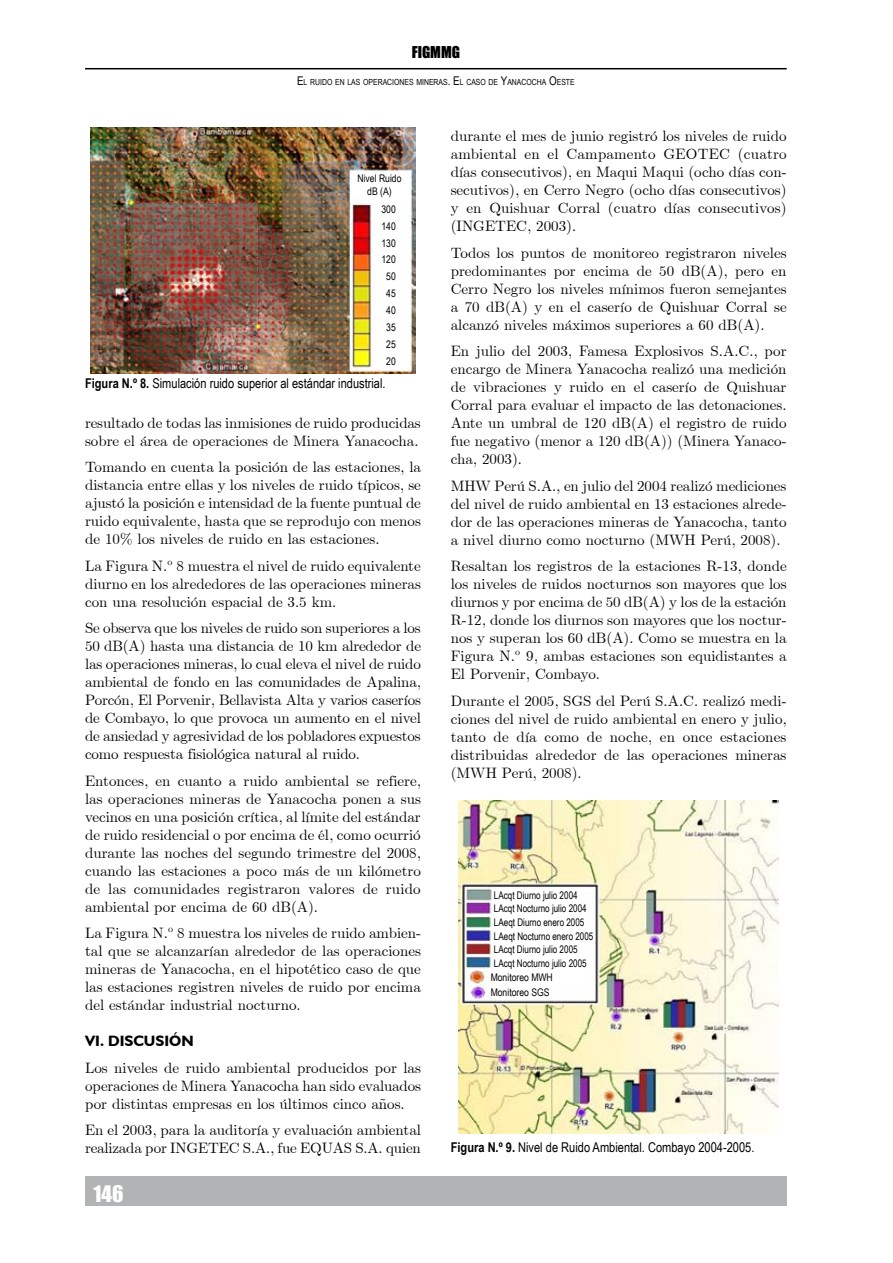
<style>
.page{position:relative;width:893px;height:1263px;background:#fff}
.page>*{position:absolute;margin:0;border:0;box-sizing:border-box;transform-origin:0 0}
.t1{font:21px "Impact";color:#fff}
.t2{font:15px/18px "Euclid";color:#000;text-align:justify}
.t3{font:700 15px "Humanist 521 BT";color:#000}
.t4{font:15px "Impact";color:#000}
.t5{font:13.5px "Arial Narrow";color:#000}
.t6{font:10.5px "Arial Narrow";color:#000;scale:.94 1}
.t7{font:10.5px/16.8px "Arial Narrow";color:#000;text-align:center}
.t8{font:8.4px "Arial Narrow";color:#000}
.s1{font-size:12px}
.s2{font-weight:700}
</style>
<div class="page">
<div style="left:85px;top:1176px;width:702px;height:30px;background:#b1b3b4"></div>
<hr style="left:85px;top:68px;width:702px;height:1px;background:#000">
<img style="left:90px;top:128px;width:325px;height:246px">
<img style="left:459px;top:801px;width:320px;height:332px">
<p class="t4" style="left:412px;top:41px;width:50px">FIGMMG</p>
<p class="t8" style="left:297px;top:76px;width:279px"><span class="s1">E</span>L RUIDO EN LAS OPERACIONES MINERAS<span class="s1">. E</span>L CASO DE <span class="s1">Y</span>ANACOCHA <span class="s1">O</span>ESTE</p>
<p class="t7" style="left:357px;top:172px;width:46px;line-height:12.6px">Nivel Ruido dB (A)</p>
<p class="t7" style="left:381px;top:200px;width:16px">300<br>140<br>130<br>120<br>50<br>45<br>40<br>35<br>25<br>20</p>
<p class="t5" style="left:85px;top:373px;width:302px"><span class="s2">Figura N.º 8.</span> Simulación ruido superior al estándar industrial.</p>
<p class="t2" style="left:85px;top:414px;width:337px">resultado de todas las inmisiones de ruido producidas sobre el área de operaciones de Minera Yanacocha.</p>
<p class="t2" style="left:85px;top:458px;width:337px">Tomando en cuenta la posición de las estaciones, la distancia entre ellas y los niveles de ruido típicos, se ajustó la posición e intensidad de la fuente puntual de ruido equivalente, hasta que se reprodujo con menos de 10% los niveles de ruido en las estaciones.</p>
<p class="t2" style="left:85px;top:557px;width:337px">La Figura N.º 8 muestra el nivel de ruido equivalente diurno en los alrededores de las operaciones mineras con una resolución espacial de 3.5 km.</p>
<p class="t2" style="left:85px;top:619px;width:337px">Se observa que los niveles de ruido son superiores a los 50 dB(A) hasta una distancia de 10 km alrededor de las operaciones mineras, lo cual eleva el nivel de ruido ambiental de fondo en las comunidades de Apalina, Porcón, El Porvenir, Bellavista Alta y varios caseríos de Combayo, lo que provoca un aumento en el nivel de ansiedad y agresividad de los pobladores expuestos como respuesta fisiológica natural al ruido.</p>
<p class="t2" style="left:85px;top:772px;width:337px">Entonces, en cuanto a ruido ambiental se refiere, las operaciones mineras de Yanacocha ponen a sus vecinos en una posición crítica, al límite del estándar de ruido residencial o por encima de él, como ocurrió durante las noches del segundo trimestre del 2008, cuando las estaciones a poco más de un kilómetro de las comunidades registraron valores de ruido ambiental por encima de 60 dB(A).</p>
<p class="t2" style="left:85px;top:924px;width:338px">La Figura N.º 8 muestra los niveles de ruido ambien&shy;tal que se alcanzarían alrededor de las operaciones mineras de Yanacocha, en el hipotético caso de que las estaciones registren niveles de ruido por encima del estándar industrial nocturno.</p>
<p class="t3" style="left:85px;top:1032px;width:110px">VI. DISCUSIÓN</p>
<p class="t2" style="left:85px;top:1059px;width:338px">Los niveles de ruido ambiental producidos por las operaciones de Minera Yanacocha han sido evaluados por distintas empresas en los últimos cinco años.</p>
<p class="t2" style="left:85px;top:1121px;width:337px">En el 2003, para la auditoría y evaluación ambiental realizada por INGETEC S.A., fue EQUAS S.A. quien</p>
<h1 class="t1" style="left:94px;top:1178px;width:31px">146</h1>
<p class="t2" style="left:451px;top:127px;width:337px">durante el mes de junio registró los niveles de ruido ambiental en el Campamento GEOTEC (cuatro días consecutivos), en Maqui Maqui (ocho días con&shy;secutivos), en Cerro Negro (ocho días consecutivos) y en Quishuar Corral (cuatro días consecutivos) (INGETEC, 2003).</p>
<p class="t2" style="left:451px;top:244px;width:337px">Todos los puntos de monitoreo registraron niveles predominantes por encima de 50 dB(A), pero en Cerro Negro los niveles mínimos fueron semejantes a 70 dB(A) y en el caserío de Quishuar Corral se alcanzó niveles máximos superiores a 60 dB(A).</p>
<p class="t2" style="left:451px;top:342px;width:337px">En julio del 2003, Famesa Explosivos S.A.C., por encargo de Minera Yanacocha realizó una medición de vibraciones y ruido en el caserío de Quishuar Corral para evaluar el impacto de las detonaciones.<br>Ante un umbral de 120 dB(A) el registro de ruido fue negativo (menor a 120 dB(A)) (Minera Yanaco&shy;cha, 2003).</p>
<p class="t2" style="left:451px;top:477px;width:337px">MHW Perú S.A., en julio del 2004 realizó mediciones del nivel de ruido ambiental en 13 estaciones alrede&shy;dor de las operaciones mineras de Yanacocha, tanto a nivel diurno como nocturno (MWH Perú, 2008).</p>
<p class="t2" style="left:451px;top:557px;width:337px">Resaltan los registros de la estaciones R-13, donde los niveles de ruidos nocturnos son mayores que los diurnos y por encima de 50 dB(A) y los de la estación R-12, donde los diurnos son mayores que los noctur&shy;nos y superan los 60 dB(A). Como se muestra en la Figura N.º 9, ambas estaciones son equidistantes a El Porvenir, Combayo.</p>
<p class="t2" style="left:451px;top:692px;width:337px">Durante el 2005, SGS del Perú S.A.C. realizó medi&shy;ciones del nivel de ruido ambiental en enero y julio, tanto de día como de noche, en once estaciones distribuidas alrededor de las operaciones mineras (MWH Perú, 2008).</p>
<p class="t6" style="left:494px;top:887px;width:91px">LAcqt Diurno julio 2004</p>
<p class="t6" style="left:494px;top:901px;width:100px">LAcqt Nocturno julio 2004</p>
<p class="t6" style="left:494px;top:914px;width:98px">LAeqt Diurno enero 2005</p>
<p class="t6" style="left:494px;top:928px;width:107px">LAeqt Nocturno enero 2005</p>
<p class="t6" style="left:494px;top:942px;width:91px">LAcqt Diurno julio 2005</p>
<p class="t6" style="left:494px;top:955px;width:100px">LAcqt Nocturno julio 2005</p>
<p class="t7" style="left:491px;top:968px;width:64px">Monitoreo MWH</p>
<p class="t7" style="left:491px;top:983px;width:60px">Monitoreo SGS</p>
<p class="t5" style="left:451px;top:1137px;width:305px"><span class="s2">Figura N.º 9.</span> Nivel de Ruido Ambiental. Combayo 2004-2005.</p>
</div>
